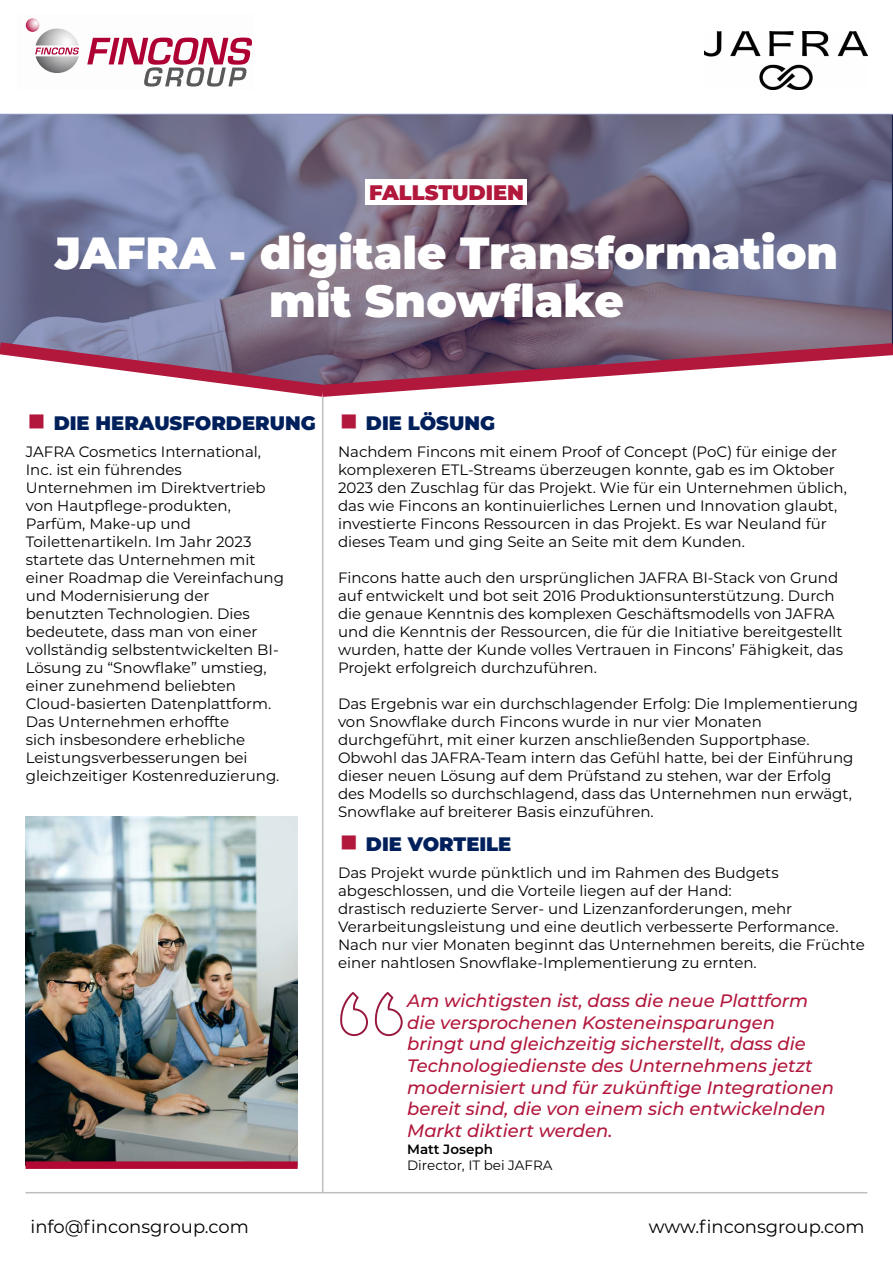
<style>
.page{position:relative;width:893px;height:1263px;background:#fff}
.page>*{position:absolute;margin:0;border:0;box-sizing:border-box;transform-origin:0 0}
.t1{font:900 45px/48px "Montserrat";color:#fff;text-align:center}
.t2{font:900 21px "Montserrat";color:#b2173c}
.t3{font:900 19.5px "Montserrat";color:#00205c}
.t4{font:italic 500 18px/21.6px "Montserrat";color:#b2173c}
.t5{font:18px "Montserrat";color:#000}
.t6{font:15px/18px "Montserrat";color:#000}
.t7{font:13.5px "Montserrat";color:#000}
.t8{font:600 13.5px "Montserrat";color:#000}
.s1{font-size:36px;color:#b2173c}
</style>
<div class="page">
<hr style="left:322px;top:397px;width:1px;height:795px;background:#5d5c5e">
<img style="left:26px;top:816px;width:272px;height:345px">
<svg style="left:0;top:114px;width:893px;height:221px;background:#75708c"></svg>
<hr style="left:26px;top:1192px;width:841px;height:1px;background:#5d5c5e">
<div style="left:366px;top:179px;width:161px;height:26px;background:#fff"></div>
<svg style="left:0;top:335px;width:893px;height:69px"></svg>
<img style="left:25px;top:18px;width:227px;height:69px">
<div style="left:26px;top:1161px;width:272px;height:8px;background:#b10933"></div>
<img style="left:705px;top:32px;width:162px;height:57px">
<svg style="left:374px;top:992px;width:29px;height:44px"></svg>
<svg style="left:340px;top:992px;width:28px;height:44px"></svg>
<h2 class="t2" style="left:369px;top:176px;width:157px">FALLSTUDIEN</h2>
<h1 class="t1" style="left:55px;top:226px;width:784px">JAFRA - digitale Transformation mit Snowflake</h1>
<h3 class="t3" style="left:26px;top:408px;width:291px"><span class="s1">■</span> DIE HERAUSFORDERUNG</h3>
<p class="t6" style="left:26px;top:442px;width:260px">JAFRA Cosmetics International,<br>Inc. ist ein führendes<br>Unternehmen im Direktvertrieb von Hautpflege-produkten,<br>Parfüm, Make-up und<br>Toilettenartikeln. Im Jahr 2023 startete das Unternehmen mit einer Roadmap die Vereinfachung und Modernisierung der benutzten Technologien. Dies bedeutete, dass man von einer vollständig selbstentwickelten BI-<br>Lösung zu “Snowflake” umstieg, einer zunehmend beliebten<br>Cloud-basierten Datenplattform.<br>Das Unternehmen erhoffte<br>sich insbesondere erhebliche<br>Leistungsverbesserungen bei gleichzeitiger Kostenreduzierung.</p>
<h3 class="t3" style="left:338px;top:408px;width:158px"><span class="s1">■</span> DIE LÖSUNG</h3>
<p class="t6" style="left:338px;top:442px;width:510px">Nachdem Fincons mit einem Proof of Concept (PoC) für einige der komplexeren ETL-Streams überzeugen konnte, gab es im Oktober 2023 den Zuschlag für das Projekt. Wie für ein Unternehmen üblich, das wie Fincons an kontinuierliches Lernen und Innovation glaubt, investierte Fincons Ressourcen in das Projekt. Es war Neuland für dieses Team und ging Seite an Seite mit dem Kunden.</p>
<p class="t6" style="left:338px;top:568px;width:506px">Fincons hatte auch den ursprünglichen JAFRA BI-Stack von Grund auf entwickelt und bot seit 2016 Produktionsunterstützung. Durch die genaue Kenntnis des komplexen Geschäftsmodells von JAFRA und die Kenntnis der Ressourcen, die für die Initiative bereitgestellt wurden, hatte der Kunde volles Vertrauen in Fincons’ Fähigkeit, das Projekt erfolgreich durchzuführen.</p>
<p class="t6" style="left:338px;top:694px;width:522px">Das Ergebnis war ein durchschlagender Erfolg: Die Implementierung von Snowflake durch Fincons wurde in nur vier Monaten durchgeführt, mit einer kurzen anschließenden Supportphase.<br>Obwohl das JAFRA-Team intern das Gefühl hatte, bei der Einführung dieser neuen Lösung auf dem Prüfstand zu stehen, war der Erfolg des Modells so durchschlagend, dass das Unternehmen nun erwägt, Snowflake auf breiterer Basis einzuführen.</p>
<h3 class="t3" style="left:338px;top:829px;width:175px"><span class="s1">■</span> DIE VORTEILE</h3>
<p class="t6" style="left:338px;top:863px;width:528px">Das Projekt wurde pünktlich und im Rahmen des Budgets abgeschlossen, und die Vorteile liegen auf der Hand:<br>drastisch reduzierte Server- und Lizenzanforderungen, mehr Verarbeitungsleistung und eine deutlich verbesserte Performance.<br>Nach nur vier Monaten beginnt das Unternehmen bereits, die Früchte einer nahtlosen Snowflake-Implementierung zu ernten.</p>
<p class="t4" style="left:407px;top:989px;width:428px">Am wichtigsten ist, dass die neue Plattform die versprochenen Kosteneinsparungen bringt und gleichzeitig sicherstellt, dass die Technologiedienste des Unternehmens jetzt modernisiert und für zukünftige Integrationen bereit sind, die von einem sich entwickelnden Markt diktiert werden.</p>
<p class="t8" style="left:407px;top:1139px;width:87px">Matt Joseph</p>
<p class="t7" style="left:407px;top:1156px;width:147px">Director, IT bei JAFRA</p>
<p class="t5" style="left:31px;top:1214px;width:220px">info@finconsgroup.com</p>
<p class="t5" style="left:649px;top:1214px;width:217px">www.finconsgroup.com</p>
</div>
